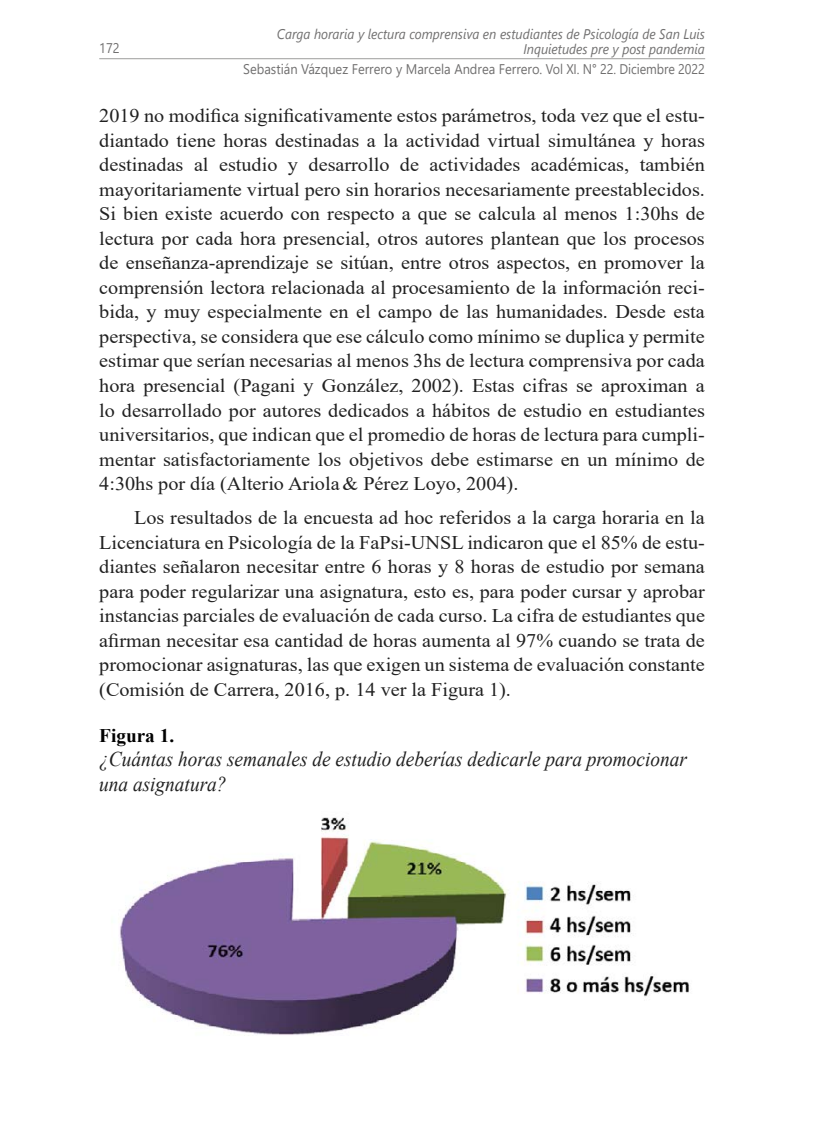
<style>
.page{position:relative;width:819px;height:1141px;background:#fff}
.page>*{position:absolute;margin:0;border:0;box-sizing:border-box;transform-origin:0 0}
.TITU_TABLA{font:italic 21px/24.5px "Times New Roman";color:#212121;scale:.92 1}
.TEXTO_OK{font:19.25px/24.5px "Times New Roman";color:#212121;text-align:justify;scale:1.05 1}
.NUMERO-TABLA{font:700 19.25px "Times New Roman";color:#000}
.t1{font:italic 14px/15.8px "Segoe UI";color:#706f6f;text-align:right;scale:.92 1}
.t2{font:14px "Segoe UI";color:#706f6f;scale:.92 1}
.t3{font:14px "Segoe UI";color:#706f6f;scale:.9 1}
</style>
<div class="page">
<hr style="left:99px;top:58px;width:606px;height:1px;background:#9d9d9c">
<img style="left:120px;top:817px;width:570px;height:219px">
<p class="t1" style="left:277px;top:24px;width:467px">Carga horaria y lectura comprensiva en estudiantes de Psicología de San Luis<br>Inquietudes pre y post pandemia</p>
<p class="t2" style="left:243px;top:56px;width:503px">Sebastián Vázquez Ferrero y Marcela Andrea Ferrero. Vol XI. N° 22. Diciembre 2022</p>
<p class="TEXTO_OK" style="left:99px;top:103px;width:578px">2019 no modifica significativamente estos parámetros, toda vez que el estu&shy;diantado tiene horas destinadas a la actividad virtual simultánea y horas destinadas al estudio y desarrollo de actividades académicas, también mayoritariamente virtual pero sin horarios necesariamente preestablecidos.<br>Si bien existe acuerdo con respecto a que se calcula al menos 1:30hs de lectura por cada hora presencial, otros autores plantean que los procesos de enseñanza-aprendizaje se sitúan, entre otros aspectos, en promover la comprensión lectora relacionada al procesamiento de la información reci&shy;bida, y muy especialmente en el campo de las humanidades. Desde esta perspectiva, se considera que ese cálculo como mínimo se duplica y permite estimar que serían necesarias al menos 3hs de lectura comprensiva por cada hora presencial (Pagani y González, 2002). Estas cifras se aproximan a lo desarrollado por autores dedicados a hábitos de estudio en estudiantes universitarios, que indican que el promedio de horas de lectura para cumpli&shy;mentar satisfactoriamente los objetivos debe estimarse en un mínimo de 4:30hs por día (Alterio Ariola&amp; Pérez Loyo, 2004).</p>
<p class="TEXTO_OK" style="left:99px;top:505px;width:578px;text-indent:35px">Los resultados de la encuesta ad hoc referidos a la carga horaria en la Licenciatura en Psicología de la FaPsi-UNSL indicaron que el 85% de estu&shy;diantes señalaron necesitar entre 6 horas y 8 horas de estudio por semana para poder regularizar una asignatura, esto es, para poder cursar y aprobar instancias parciales de evaluación de cada curso. La cifra de estudiantes que afirman necesitar esa cantidad de horas aumenta al 97% cuando se trata de promocionar asignaturas, las que exigen un sistema de evaluación constante (Comisión de Carrera, 2016, p. 14 ver la Figura 1).</p>
<p class="NUMERO-TABLA" style="left:99px;top:721px;width:76px">Figura 1.</p>
<p class="TITU_TABLA" style="left:99px;top:746px;width:640px">¿Cuántas horas semanales de estudio deberías dedicarle para promocionar una asignatura?</p>
<p class="t3" style="left:99px;top:34px;width:24px">172</p>
</div>
